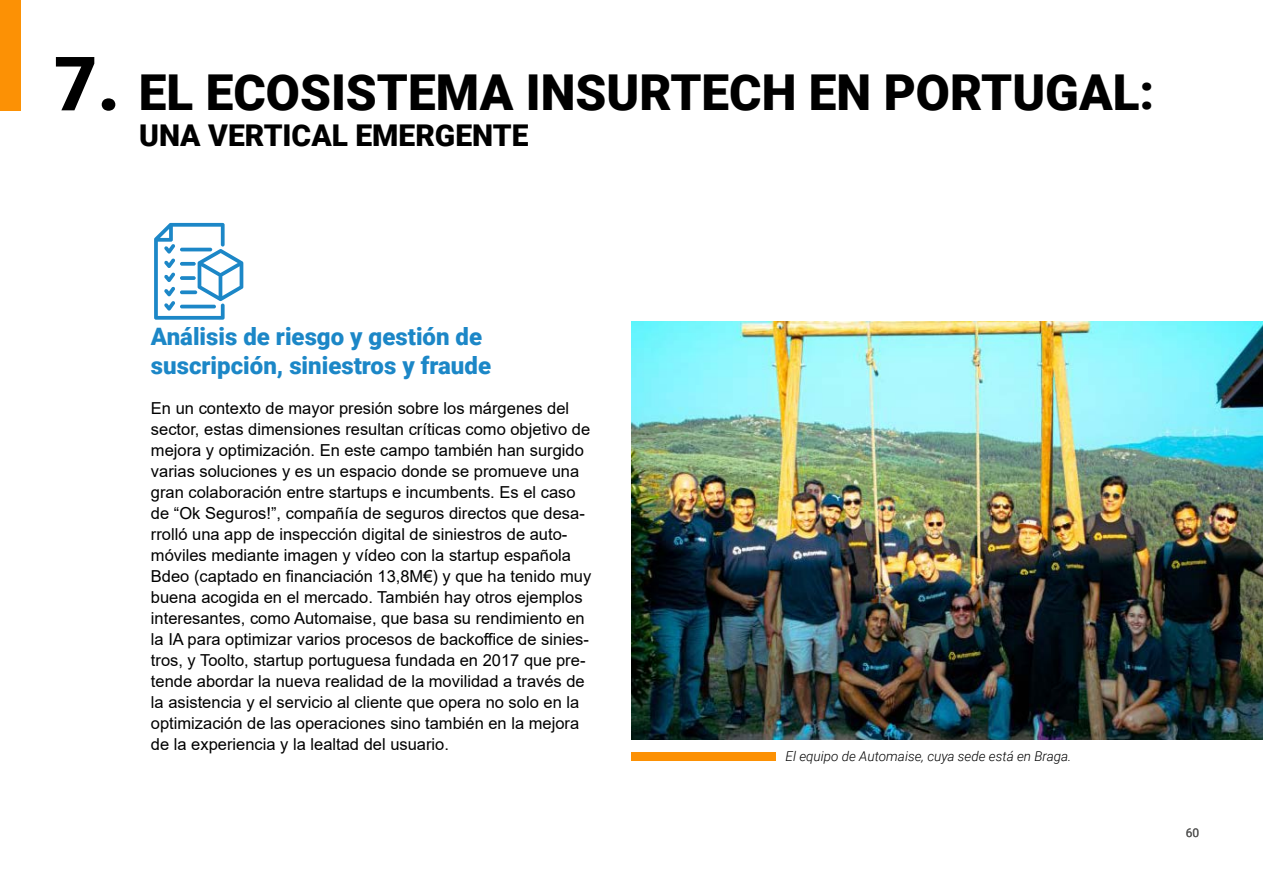
<style>
.page{position:relative;width:1263px;height:893px;background:#fff}
.page>*{position:absolute;margin:0;border:0;box-sizing:border-box;transform-origin:0 0}
.t1{font:900 49.5px "Roboto";color:#000}
.t2{font:900 30px "Roboto";color:#000}
.t3{font:900 24px/28.8px "Roboto";color:#1c87c7}
.t4{font:16.5px/21px "Arial";color:#000}
.t5{font:italic 300 13.5px "Roboto";color:#000}
.t6{font:12px "Roboto";color:#575756}
.s1{font-size:75px}
</style>
<div class="page">
<div style="left:0;top:0;width:21px;height:110px;background:#fc9105"></div>
<img style="left:631px;top:321px;width:632px;height:419px">
<div style="left:631px;top:753px;width:145px;height:8px;background:#fc9105"></div>
<svg style="left:154px;top:223px;width:89px;height:97px"></svg>
<h1 class="t1" style="left:54px;top:58px;width:1102px"><span class="s1">7.</span> EL ECOSISTEMA INSURTECH EN PORTUGAL:</h1>
<h2 class="t2" style="left:139px;top:115px;width:391px">UNA VERTICAL EMERGENTE</h2>
<h3 class="t3" style="left:151px;top:322px;width:342px">Análisis de riesgo y gestión de suscripción, siniestros y fraude</h3>
<p class="t4" style="left:151px;top:397px;width:442px">En un contexto de mayor presión sobre los márgenes del sector, estas dimensiones resultan críticas como objetivo de mejora y optimización. En este campo también han surgido varias soluciones y es un espacio donde se promueve una gran colaboración entre startups e incumbents. Es el caso de “Ok Seguros!”, compañía de seguros directos que desa&shy;rrolló una app de inspección digital de siniestros de auto&shy;móviles mediante imagen y vídeo con la startup española Bdeo (captado en financiación 13,8M€) y que ha tenido muy buena acogida en el mercado. También hay otros ejemplos interesantes, como Automaise, que basa su rendimiento en la IA para optimizar varios procesos de backoffice de sinies&shy;tros, y Toolto, startup portuguesa fundada en 2017 que pre&shy;tende abordar la nueva realidad de la movilidad a través de la asistencia y el servicio al cliente que opera no solo en la optimización de las operaciones sino también en la mejora de la experiencia y la lealtad del usuario.</p>
<p class="t5" style="left:786px;top:746px;width:287px">El equipo de Automaise, cuya sede está en Braga.</p>
<p class="t6" style="left:1186px;top:825px;width:15px">60</p>
</div>
